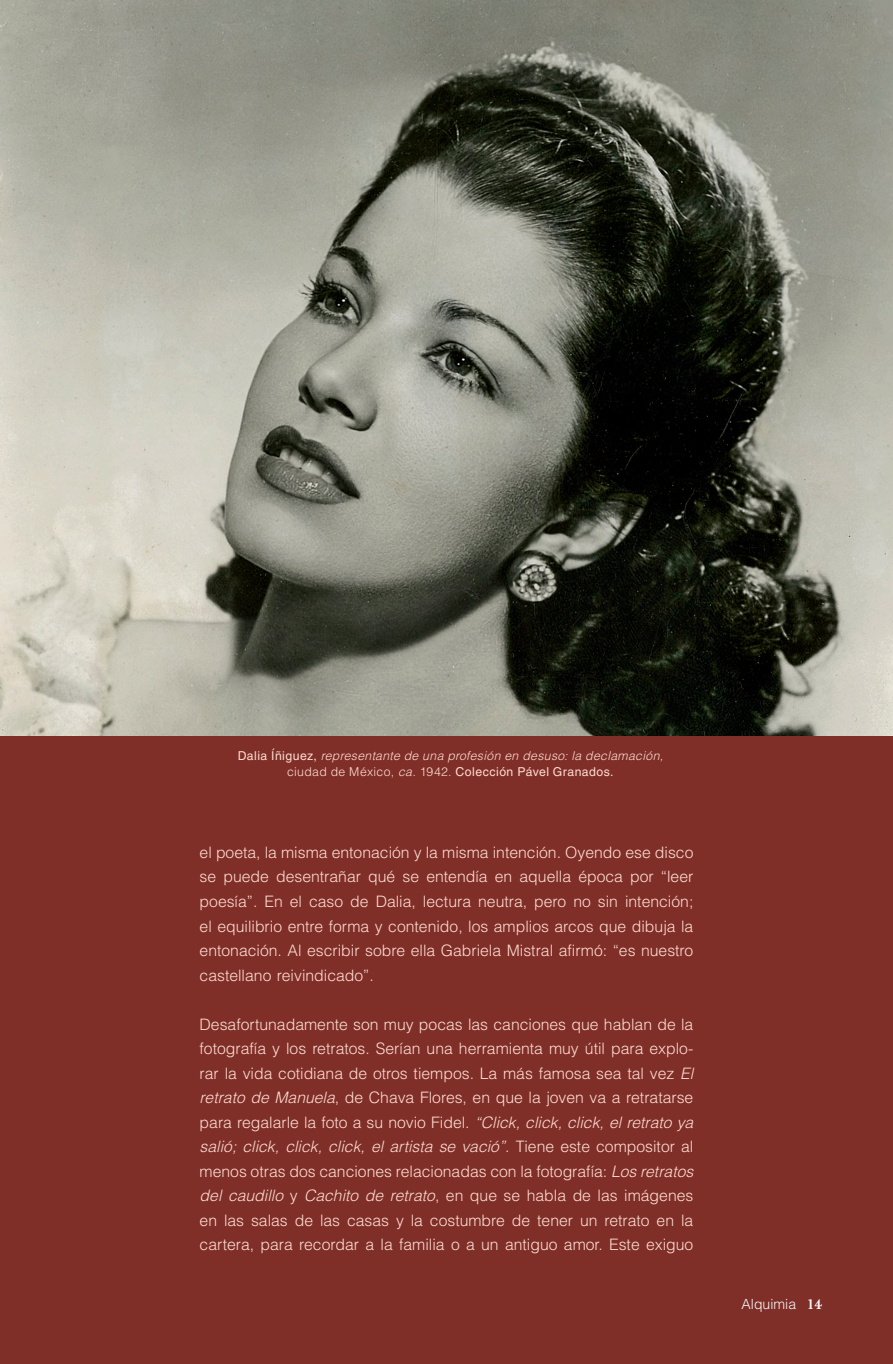
<style>
.page{position:relative;width:893px;height:1364px;background:#fff}
.page>*{position:absolute;margin:0;border:0;box-sizing:border-box;transform-origin:0 0}
.A6_Texto_párrafo_nor{font:300 15.75px/24.5px "Helvetica LT Std";color:#fedcd2;text-align:justify}
.t1{font:300 14px "Helvetica LT Std";color:#f8f7f7}
._00_Pie_de_foto_cala{font:italic 300 12.25px/15.8px "Helvetica LT Std";letter-spacing:.025em;color:#fedcd2;text-align:center}
.s1{font-weight:400;font-style:normal}
.s2{font-style:normal}
.s3{font-style:italic}
.s4{font-family:"Mrs Eaves OT";font-weight:700;font-size:15.75px}
</style>
<div class="page">
<div style="left:0;top:0;width:892px;height:1363px;background:#7f2f28"></div>
<img style="left:0;top:0;width:892px;height:735px">
<p class="_00_Pie_de_foto_cala" style="left:238px;top:747px;width:427px"><span class="s1">Dalia Íñiguez,</span> representante de una profesión en desuso: la declamación, <span class="s2">ciudad de México,</span> ca. <span class="s2">1942.</span> <span class="s1">Colección Pável Granados.</span></p>
<p class="A6_Texto_párrafo_nor" style="left:200px;top:840px;width:495px">el poeta, la misma entonación y la misma intención. Oyendo ese disco se puede desentrañar qué se entendía en aquella época por “leer poesía”. En el caso de Dalia, lectura neutra, pero no sin intención; el equilibrio entre forma y contenido, los amplios arcos que dibuja la entonación. Al escribir sobre ella Gabriela Mistral afirmó: “es nuestro castellano reivindicado”.</p>
<p class="A6_Texto_párrafo_nor" style="left:200px;top:1011px;width:495px">Desafortunadamente son muy pocas las canciones que hablan de la fotografía y los retratos. Serían una herramienta muy útil para explo&shy;rar la vida cotidiana de otros tiempos. La más famosa sea tal vez <span class="s3">El retrato de Manuela</span>, de Chava Flores, en que la joven va a retratarse para regalarle la foto a su novio Fidel. <span class="s3">“Click, click, click, el retrato ya salió; click, click, click, el artista se vació”</span>. Tiene este compositor al menos otras dos canciones relacionadas con la fotografía: <span class="s3">Los retratos del caudillo</span> y <span class="s3">Cachito de retrato</span>, en que se habla de las imágenes en las salas de las casas y la costumbre de tener un retrato en la cartera, para recordar a la familia o a un antiguo amor. Este exiguo</p>
<p class="t1" style="left:741px;top:1295px;width:83px">Alquimia <span class="s4">14</span></p>
</div>
